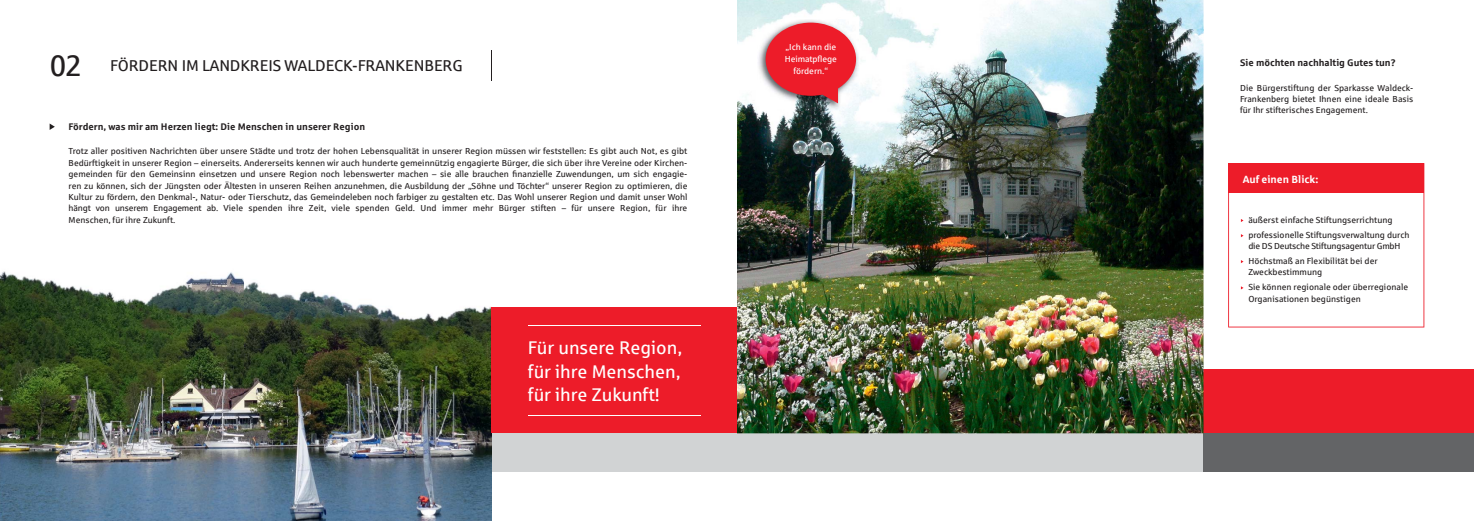
<style>
.page{position:relative;width:1474px;height:521px;background:#fff}
.page>*{position:absolute;margin:0;border:0;box-sizing:border-box;transform-origin:0 0}
.t1{font:18.38px/23.6px "Sparkasse Rg";color:#fff;text-align:justify}
.t2{font:15.75px "Sparkasse Rg";letter-spacing:-.01em;color:#231f20}
.t3{font:700 10.5px "Sparkasse Rg";color:#fff}
.t4{font:700 9.62px "Sparkasse Rg";color:#231f20}
.t5{font:8.75px/11.4px "Sparkasse Rg";color:#231f20;text-align:justify}
.t6{font:8.75px/14.9px "Sparkasse Rg";letter-spacing:-.02em;color:#231f20}
.t7{font:8.75px/11.9px "Sparkasse Rg";letter-spacing:-.01em;color:#fff;text-align:center}
.s1{font-size:29.75px}
</style>
<div class="page">
<svg style="left:50px;top:123px;width:5px;height:7px"></svg>
<div style="left:1203px;top:369px;width:270px;height:90px;background:#ed1c29"></div>
<div style="left:491px;top:433px;width:712px;height:38px;background:#d1d3d4"></div>
<div style="left:1203px;top:433px;width:270px;height:38px;background:#636466"></div>
<img style="left:0;top:271px;width:491px;height:250px">
<img style="left:737px;top:0;width:466px;height:29px">
<img style="left:737px;top:29px;width:30px;height:404px">
<img style="left:830px;top:29px;width:373px;height:404px">
<img style="left:767px;top:110px;width:63px;height:323px">
<div style="left:491px;top:308px;width:246px;height:125px;background:#ed1c29"></div>
<svg style="left:1228px;top:163px;width:196px;height:164px"></svg>
<hr style="left:491px;top:50px;width:1px;height:31px;background:#231f20">
<img style="left:757px;top:19px;width:101px;height:91px">
<svg style="left:765px;top:23px;width:91px;height:80px;background:#e44c56"></svg>
<hr style="left:528px;top:326px;width:172px;height:1px;background:#fff">
<hr style="left:528px;top:416px;width:172px;height:1px;background:#fff">
<h2 class="t2" style="left:50px;top:61px;width:414px"><span class="s1">02</span> FÖRDERN IM LANDKREIS WALDECK-FRANKENBERG</h2>
<p class="t7" style="left:784px;top:42px;width:54px">„Ich kann die<br>Heimatpflege fördern.“</p>
<p class="t4" style="left:69px;top:123px;width:298px">Fördern, was mir am Herzen liegt: Die Menschen in unserer Region</p>
<p class="t5" style="left:69px;top:147px;width:620px">Trotz aller positiven Nachrichten über unsere Städte und trotz der hohen Lebensqualität in unserer Region müssen wir feststellen: Es gibt auch Not, es gibt Bedürftigkeit in unserer Region – einerseits. Andererseits kennen wir auch hunderte gemeinnützig engagierte Bürger, die sich über ihre Vereine oder Kirchen&shy;gemeinden für den Gemeinsinn einsetzen und unsere Region noch lebenswerter machen – sie alle brauchen finanzielle Zuwendungen, um sich engagie&shy;ren zu können, sich der Jüngsten oder Ältesten in unseren Reihen anzunehmen, die Ausbildung der „Söhne und Töchter“ unserer Region zu optimieren, die Kultur zu fördern, den Denkmal-, Natur- oder Tierschutz, das Gemeindeleben noch farbiger zu gestalten etc. Das Wohl unserer Region und damit unser Wohl hängt von unserem Engagement ab. Viele spenden ihre Zeit, viele spenden Geld. Und immer mehr Bürger stiften – für unsere Region, für ihre Menschen, für ihre Zukunft.</p>
<h1 class="t1" style="left:528px;top:338px;width:156px">Für unsere Region, für ihre Menschen, für ihre Zukunft!</h1>
<p class="t4" style="left:1239px;top:59px;width:157px">Sie möchten nachhaltig Gutes tun?</p>
<p class="t5" style="left:1239px;top:83px;width:175px">Die Bürgerstiftung der Sparkasse Waldeck-Frankenberg bietet Ihnen eine ideale Basis für Ihr stifterisches Engagement.</p>
<p class="t3" style="left:1242px;top:175px;width:77px">Auf einen Blick:</p>
<p class="t5" style="left:1248px;top:213px;width:163px;line-height:14.9px">äußerst einfache Stiftungserrichtung professionelle Stiftungsverwaltung durch</p>
<p class="t6" style="left:1248px;top:240px;width:154px">die DS Deutsche Stiftungsagentur GmbH<br>Höchstmaß an Flexibilität bei der</p>
<p class="t5" style="left:1248px;top:266px;width:161px;line-height:14.9px">Zweckbestimmung<br>Sie können regionale oder überregionale</p>
<p class="t5" style="left:1248px;top:294px;width:114px">Organisationen begünstigen</p>
</div>
